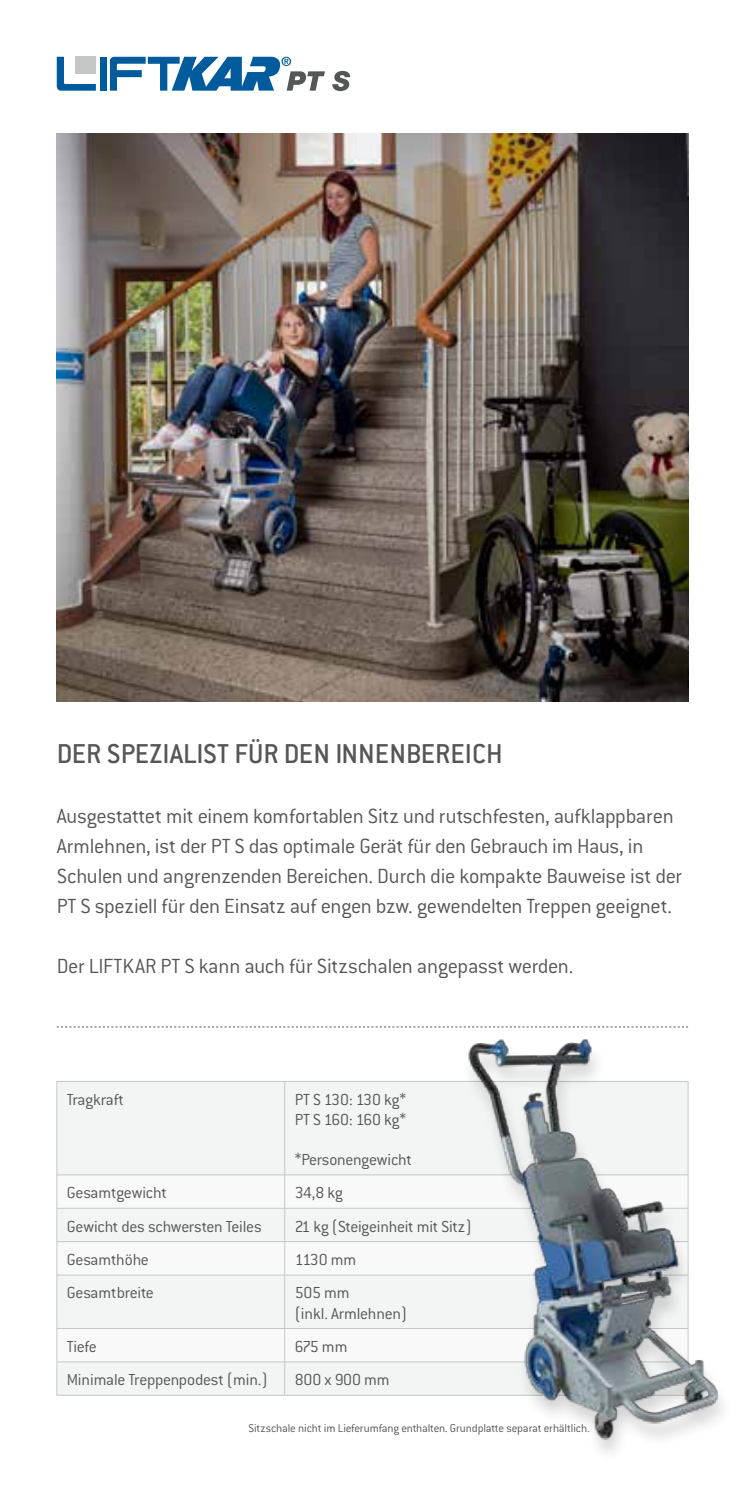
<style>
.page{position:relative;width:745px;height:1489px;background:#fff}
.page>*{position:absolute;margin:0;border:0;box-sizing:border-box;transform-origin:0 0}
.t1{font:500 30px "Conduit ITC Pro";color:#555756}
.t2{font:300 22.5px/30px "Conduit ITC Pro";letter-spacing:-.015em;color:#555756}
.t3{font:300 17.5px/20px "Conduit ITC";letter-spacing:-.015em;color:#555756}
.t4{font:300 12.5px "Conduit ITC Pro";letter-spacing:-.015em;color:#555756}
</style>
<div class="page">
<div style="left:57px;top:1081px;width:229px;height:313px;background:#f3f4f4"></div>
<svg style="left:57px;top:1175px;width:229px;height:186px"></svg>
<hr style="left:57px;top:1080px;width:227px;height:1px;background:#c5c7c7">
<hr style="left:56px;top:1081px;width:1px;height:93px;background:#c5c7c7">
<hr style="left:284px;top:1080px;width:403px;height:1px;background:#c5c7c7">
<hr style="left:284px;top:1081px;width:1px;height:93px;background:#c5c7c7">
<hr style="left:57px;top:1174px;width:227px;height:1px;background:#c5c7c7">
<hr style="left:56px;top:1174px;width:1px;height:33px;background:#c5c7c7">
<hr style="left:284px;top:1174px;width:403px;height:1px;background:#c5c7c7">
<hr style="left:284px;top:1174px;width:1px;height:33px;background:#c5c7c7">
<hr style="left:57px;top:1207px;width:227px;height:1px;background:#c5c7c7">
<hr style="left:56px;top:1208px;width:1px;height:33px;background:#c5c7c7">
<hr style="left:284px;top:1207px;width:403px;height:1px;background:#c5c7c7">
<hr style="left:284px;top:1208px;width:1px;height:33px;background:#c5c7c7">
<hr style="left:57px;top:1241px;width:227px;height:1px;background:#c5c7c7">
<hr style="left:56px;top:1241px;width:1px;height:33px;background:#c5c7c7">
<hr style="left:284px;top:1241px;width:403px;height:1px;background:#c5c7c7">
<hr style="left:284px;top:1241px;width:1px;height:33px;background:#c5c7c7">
<hr style="left:57px;top:1274px;width:227px;height:1px;background:#c5c7c7">
<hr style="left:56px;top:1275px;width:1px;height:53px;background:#c5c7c7">
<hr style="left:284px;top:1274px;width:403px;height:1px;background:#c5c7c7">
<hr style="left:284px;top:1275px;width:1px;height:53px;background:#c5c7c7">
<hr style="left:57px;top:1327px;width:227px;height:1px;background:#c5c7c7">
<hr style="left:56px;top:1328px;width:1px;height:33px;background:#c5c7c7">
<hr style="left:284px;top:1327px;width:403px;height:1px;background:#c5c7c7">
<hr style="left:284px;top:1328px;width:1px;height:33px;background:#c5c7c7">
<hr style="left:57px;top:1361px;width:227px;height:1px;background:#c5c7c7">
<hr style="left:56px;top:1361px;width:1px;height:33px;background:#c5c7c7">
<hr style="left:284px;top:1361px;width:403px;height:1px;background:#c5c7c7">
<hr style="left:284px;top:1361px;width:1px;height:33px;background:#c5c7c7">
<hr style="left:57px;top:1394px;width:227px;height:1px;background:#c5c7c7">
<hr style="left:284px;top:1394px;width:403px;height:1px;background:#c5c7c7">
<img style="left:57px;top:133px;width:630px;height:569px">
<svg style="left:57px;top:1026px;width:229px;height:1px"></svg>
<svg style="left:57px;top:57px;width:39px;height:34px"></svg>
<div style="left:99px;top:57px;width:7px;height:34px;background:#005b9d"></div>
<div style="left:75px;top:57px;width:21px;height:17px;background:#c5c7c7"></div>
<svg style="left:110px;top:57px;width:215px;height:34px"></svg>
<svg style="left:332px;top:71px;width:18px;height:20px"></svg>
<img style="left:286px;top:613px;width:438px;height:839px">
<h1 class="t1" style="left:57px;top:736px;width:447px">DER SPEZIALIST FÜR DEN INNENBEREICH</h1>
<p class="t2" style="left:57px;top:800px;width:626px">Ausgestattet mit einem komfortablen Sitz und rutschfesten, aufklappbaren Armlehnen, ist der PT S das optimale Gerät für den Gebrauch im Haus, in Schulen und angrenzenden Bereichen. Durch die kompakte Bauweise ist der PT S speziell für den Einsatz auf engen bzw. gewendelten Treppen geeignet.</p>
<p class="t2" style="left:57px;top:950px;width:518px">Der LIFTKAR PT S kann auch für Sitzschalen angepasst werden.</p>
<p class="t3" style="left:67px;top:1089px;width:58px">Tragkraft</p>
<p class="t3" style="left:294px;top:1089px;width:113px">PT S 130: 130 kg*<br>PT S 160: 160 kg*</p>
<p class="t3" style="left:294px;top:1149px;width:119px">*Personengewicht</p>
<p class="t3" style="left:67px;top:1182px;width:101px">Gesamtgewicht</p>
<p class="t3" style="left:294px;top:1182px;width:50px">34,8 kg</p>
<p class="t3" style="left:67px;top:1216px;width:196px">Gewicht des schwersten Teiles</p>
<p class="t3" style="left:294px;top:1216px;width:178px">21 kg (Steigeinheit mit Sitz)</p>
<p class="t3" style="left:67px;top:1249px;width:83px">Gesamthöhe</p>
<p class="t3" style="left:294px;top:1249px;width:63px">1130 mm</p>
<p class="t3" style="left:67px;top:1282px;width:88px">Gesamtbreite</p>
<p class="t3" style="left:294px;top:1282px;width:114px">505 mm<br>(inkl. Armlehnen)</p>
<p class="t3" style="left:67px;top:1336px;width:31px">Tiefe</p>
<p class="t3" style="left:294px;top:1336px;width:54px">675 mm</p>
<p class="t3" style="left:67px;top:1369px;width:202px">Minimale Treppenpodest (min.)</p>
<p class="t3" style="left:294px;top:1369px;width:96px">800 x 900 mm</p>
<p class="t4" style="left:248px;top:1421px;width:342px">Sitzschale nicht im Lieferumfang enthalten. Grundplatte separat erhältlich.</p>
</div>
